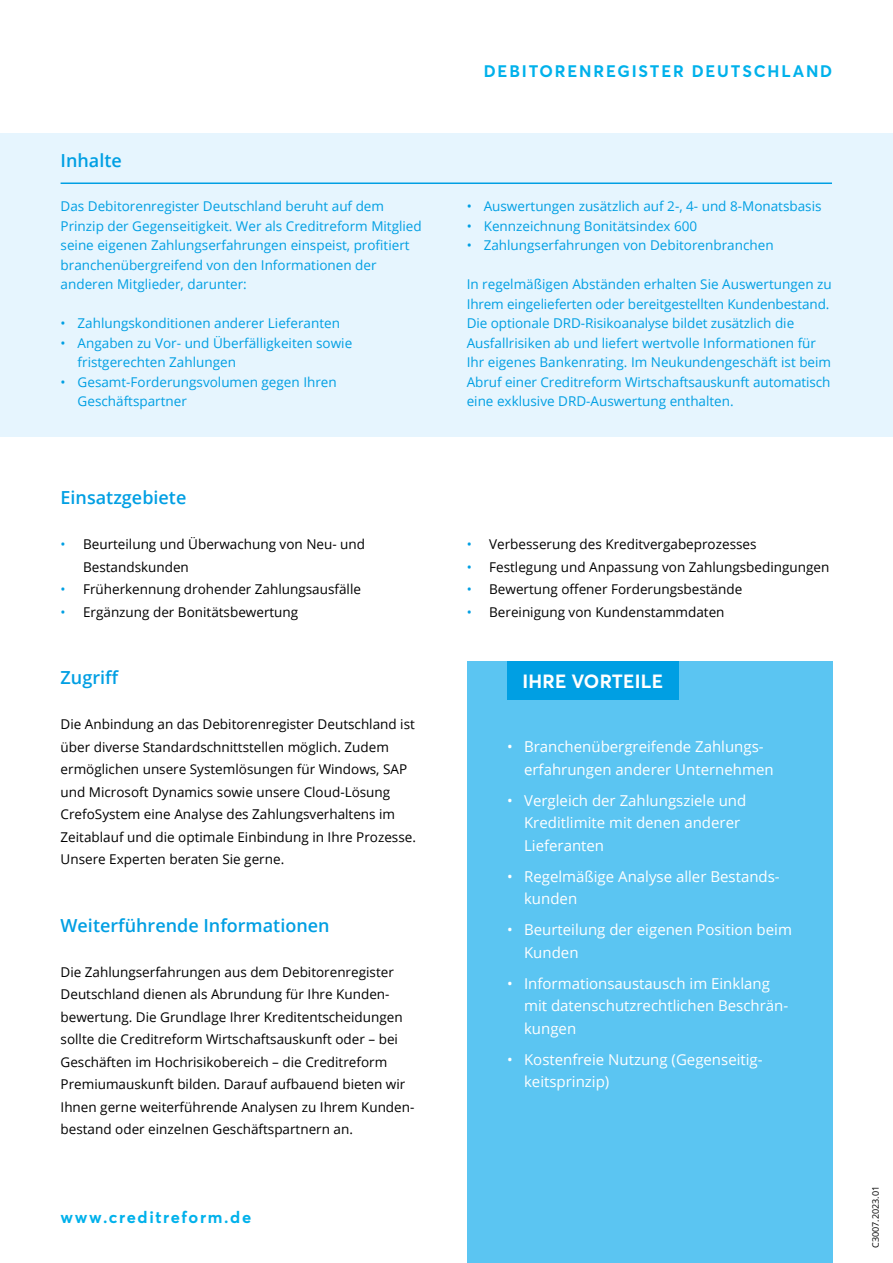
<style>
.page{position:relative;width:893px;height:1263px;background:#fff}
.page>*{position:absolute;margin:0;border:0;box-sizing:border-box;transform-origin:0 0}
.t1{font:700 18.9px "Averta Std PE";letter-spacing:.01em;color:#fff}
.t2{font:600 18px "Open Sans";color:#009fe3}
.t3{font:700 16.5px "Averta Std PE";letter-spacing:.11em;color:#00b1eb}
.t4{font:15px/22.5px "Open Sans";color:#fff}
.t5{font:13.5px/22.5px "Open Sans";color:#000}
.t6{font:13.5px/19.5px "Open Sans";color:#009fe3}
.t7{font:9px "Open Sans";color:#000}
.s1{color:#009fe3}
</style>
<div class="page">
<div style="left:0;top:133px;width:893px;height:303px;background:#e6f5fe"></div>
<hr style="left:61px;top:182px;width:771px;height:2px;background:#009fe3">
<div style="left:467px;top:662px;width:365px;height:601px;background:#5bc5f2"></div>
<div style="left:507px;top:662px;width:171px;height:38px;background:#009fe3"></div>
<h2 class="t2" style="left:61px;top:148px;width:63px">Inhalte</h2>
<p class="t6" style="left:61px;top:196px;width:363px">Das Debitorenregister Deutschland beruht auf dem Prinzip der Gegenseitigkeit. Wer als Creditreform Mitglied seine eigenen Zahlungserfahrungen einspeist, profitiert branchenübergreifend von den Informationen der anderen Mitglieder, darunter:</p>
<p class="t6" style="left:61px;top:313px;width:281px">• Zahlungskonditionen anderer Lieferanten</p>
<p class="t6" style="left:78px;top:333px;width:276px;text-indent:-17px">• Angaben zu Vor- und Überfälligkeiten sowie fristgerechten Zahlungen</p>
<p class="t6" style="left:78px;top:372px;width:261px;text-indent:-17px">• Gesamt-Forderungsvolumen gegen Ihren<br>Geschäftspartner</p>
<h2 class="t2" style="left:61px;top:485px;width:127px">Einsatzgebiete</h2>
<p class="t5" style="left:83px;top:533px;width:284px;text-indent:-23px"><span class="s1">•</span> Beurteilung und Überwachung von Neu- und<br>Bestandskunden</p>
<p class="t5" style="left:61px;top:578px;width:302px"><span class="s1">•</span> Früherkennung drohender Zahlungsausfälle</p>
<p class="t5" style="left:61px;top:600px;width:239px"><span class="s1">•</span> Ergänzung der Bonitätsbewertung</p>
<h2 class="t2" style="left:61px;top:665px;width:60px">Zugriff</h2>
<p class="t5" style="left:61px;top:713px;width:357px">Die Anbindung an das Debitorenregister Deutschland ist über diverse Standardschnittstellen möglich. Zudem ermöglichen unsere Systemlösungen für Windows, SAP und Microsoft Dynamics sowie unsere Cloud-Lösung CrefoSystem eine Analyse des Zahlungsverhaltens im Zeitablauf und die optimale Einbindung in Ihre Prozesse.<br>Unsere Experten beraten Sie gerne.</p>
<h2 class="t2" style="left:61px;top:913px;width:271px">Weiterführende Informationen</h2>
<p class="t5" style="left:61px;top:960px;width:355px">Die Zahlungserfahrungen aus dem Debitorenregister Deutschland dienen als Abrundung für Ihre Kunden&shy;bewertung. Die Grundlage Ihrer Kreditentscheidungen sollte die Creditreform Wirtschaftsauskunft oder – bei Geschäften im Hochrisikobereich – die Creditreform Premiumauskunft bilden. Darauf aufbauend bieten wir Ihnen gerne weiterführende Analysen zu Ihrem Kunden&shy;bestand oder einzelnen Geschäftspartnern an.</p>
<p class="t3" style="left:61px;top:1205px;width:192px">www.creditreform.de</p>
<p class="t3" style="left:484px;top:59px;width:350px">DEBITORENREGISTER DEUTSCHLAND</p>
<p class="t6" style="left:467px;top:196px;width:356px">• Auswertungen zusätzlich auf 2-, 4- und 8-Monatsbasis</p>
<p class="t6" style="left:467px;top:216px;width:232px">• Kennzeichnung Bonitätsindex 600</p>
<p class="t6" style="left:467px;top:235px;width:308px">• Zahlungserfahrungen von Debitorenbranchen</p>
<p class="t6" style="left:467px;top:274px;width:367px">In regelmäßigen Abständen erhalten Sie Auswertungen zu Ihrem eingelieferten oder bereitgestellten Kundenbestand.<br>Die optionale DRD-Risikoanalyse bildet zusätzlich die Ausfallrisiken ab und liefert wertvolle Informationen für Ihr eigenes Bankenrating. Im Neukundengeschäft ist beim Abruf einer Creditreform Wirtschaftsauskunft automatisch eine exklusive DRD-Auswertung enthalten.</p>
<p class="t5" style="left:467px;top:533px;width:291px"><span class="s1">•</span> Verbesserung des Kreditvergabeprozesses</p>
<p class="t5" style="left:467px;top:555px;width:364px"><span class="s1">•</span> Festlegung und Anpassung von Zahlungsbedingungen</p>
<p class="t5" style="left:467px;top:578px;width:277px"><span class="s1">•</span> Bewertung offener Forderungsbestände</p>
<p class="t5" style="left:467px;top:600px;width:259px"><span class="s1">•</span> Bereinigung von Kundenstammdaten</p>
<h1 class="t1" style="left:522px;top:668px;width:142px">IHRE VORTEILE</h1>
<p class="t4" style="left:524px;top:735px;width:251px;text-indent:-17px">• Branchenübergreifende Zahlungs&shy;erfahrungen anderer Unternehmen</p>
<p class="t4" style="left:524px;top:789px;width:224px;text-indent:-17px">• Vergleich der Zahlungsziele und<br>Kreditlimite mit denen anderer<br>Lieferanten</p>
<p class="t4" style="left:524px;top:865px;width:257px;text-indent:-17px">• Regelmäßige Analyse aller Bestands&shy;kunden</p>
<p class="t4" style="left:524px;top:918px;width:269px;text-indent:-17px">• Beurteilung der eigenen Position beim<br>Kunden</p>
<p class="t4" style="left:524px;top:972px;width:266px;text-indent:-17px">• Informationsaustausch im Einklang mit datenschutzrechtlichen Beschrän&shy;kungen</p>
<p class="t4" style="left:524px;top:1048px;width:240px;text-indent:-17px">• Kostenfreie Nutzung (Gegenseitig&shy;keitsprinzip)</p>
<p class="t7" style="left:869px;top:1248px;width:63px;rotate:-90deg">C3007.2023.01</p>
</div>
